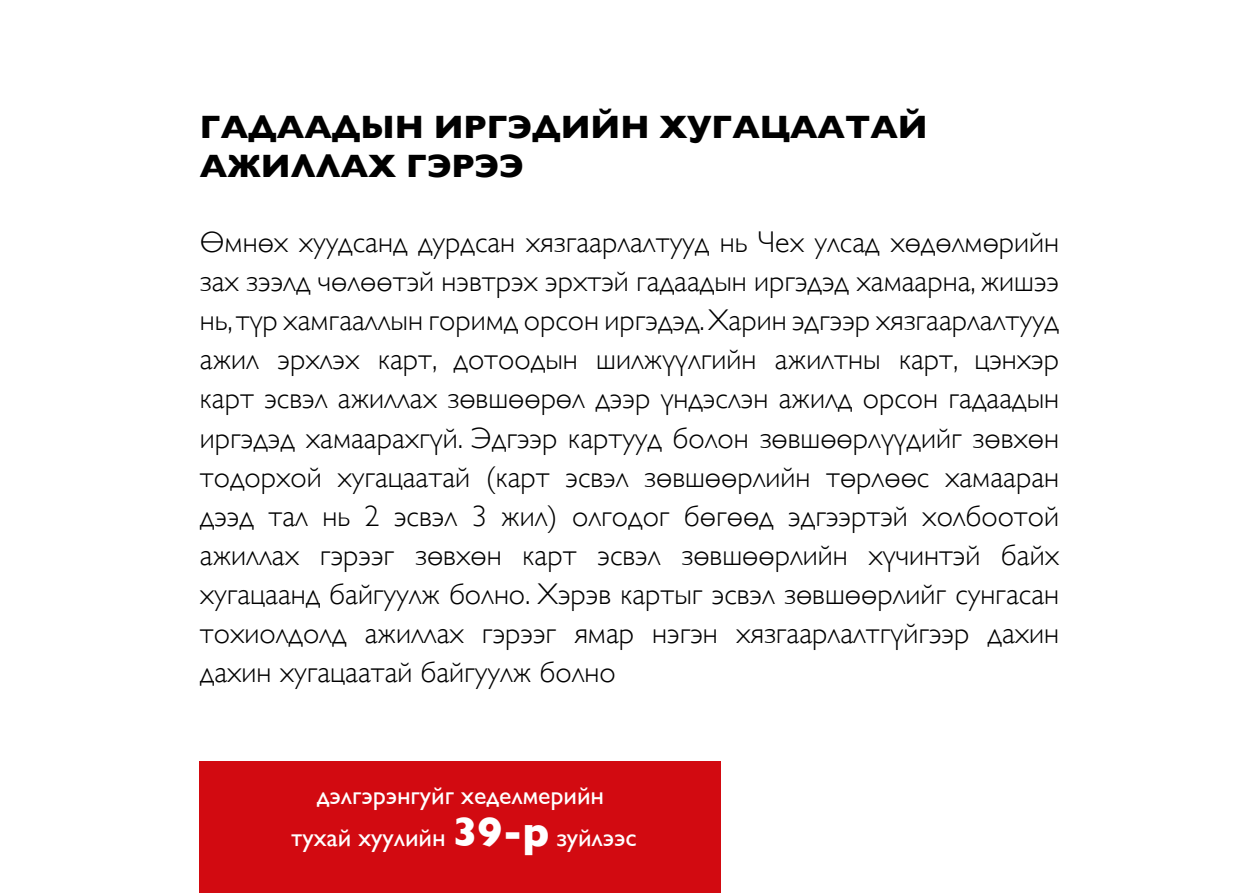
<style>
.page{position:relative;width:1259px;height:893px;background:#fff}
.page>*{position:absolute;margin:0;border:0;box-sizing:border-box;transform-origin:0 0}
.t1{font:700 33px/39px "Gill Sans";color:#000}
.t2{font:300 30px/39px "Gill Sans";color:#000;text-align:justify}
.t3{font:25.8px/41.7px "Gill Sans";color:#fff;text-align:center}
.s1{font-weight:700;font-size:41.7px}
</style>
<div class="page">
<div style="left:200px;top:761px;width:521px;height:132px;background:#d20a11"></div>
<p class="t1" style="left:200px;top:107px;width:729px">ГАДААДЫН ИРГЭДИЙН ХУГАЦААТАЙ<br>АЖИЛЛАХ ГЭРЭЭ</p>
<p class="t2" style="left:200px;top:222px;width:860px">Өмнөх хуудсанд дурдсан хязгаарлалтууд нь Чех улсад хөдөлмөрийн зах зээлд чөлөөтэй нэвтрэх эрхтэй гадаадын иргэдэд хамаарна, жишээ нь, түр хамгааллын горимд орсон иргэдэд. Харин эдгээр хязгаарлалтууд ажил эрхлэх карт, дотоодын шилжүүлгийн ажилтны карт, цэнхэр карт эсвэл ажиллах зөвшөөрөл дээр үндэслэн ажилд орсон гадаадын иргэдэд хамаарахгүй. Эдгээр картууд болон зөвшөөрлүүдийг зөвхөн тодорхой хугацаатай (карт эсвэл зөвшөөрлийн төрлөөс хамааран дээд тал нь 2 эсвэл 3 жил) олгодог бөгөөд эдгээртэй холбоотой ажиллах гэрээг зөвхөн карт эсвэл зөвшөөрлийн хүчинтэй байх хугацаанд байгуулж болно. Хэрэв картыг эсвэл зөвшөөрлийг сунгасан тохиолдолд ажиллах гэрээг ямар нэгэн хязгаарлалтгүйгээр дахин дахин хугацаатай байгуулж болно</p>
<p class="t3" style="left:291px;top:775px;width:347px">дэлгэрэнгуйг хеделмерийн тухай хуулийн <span class="s1">39-р</span> зуйлээс</p>
</div>
